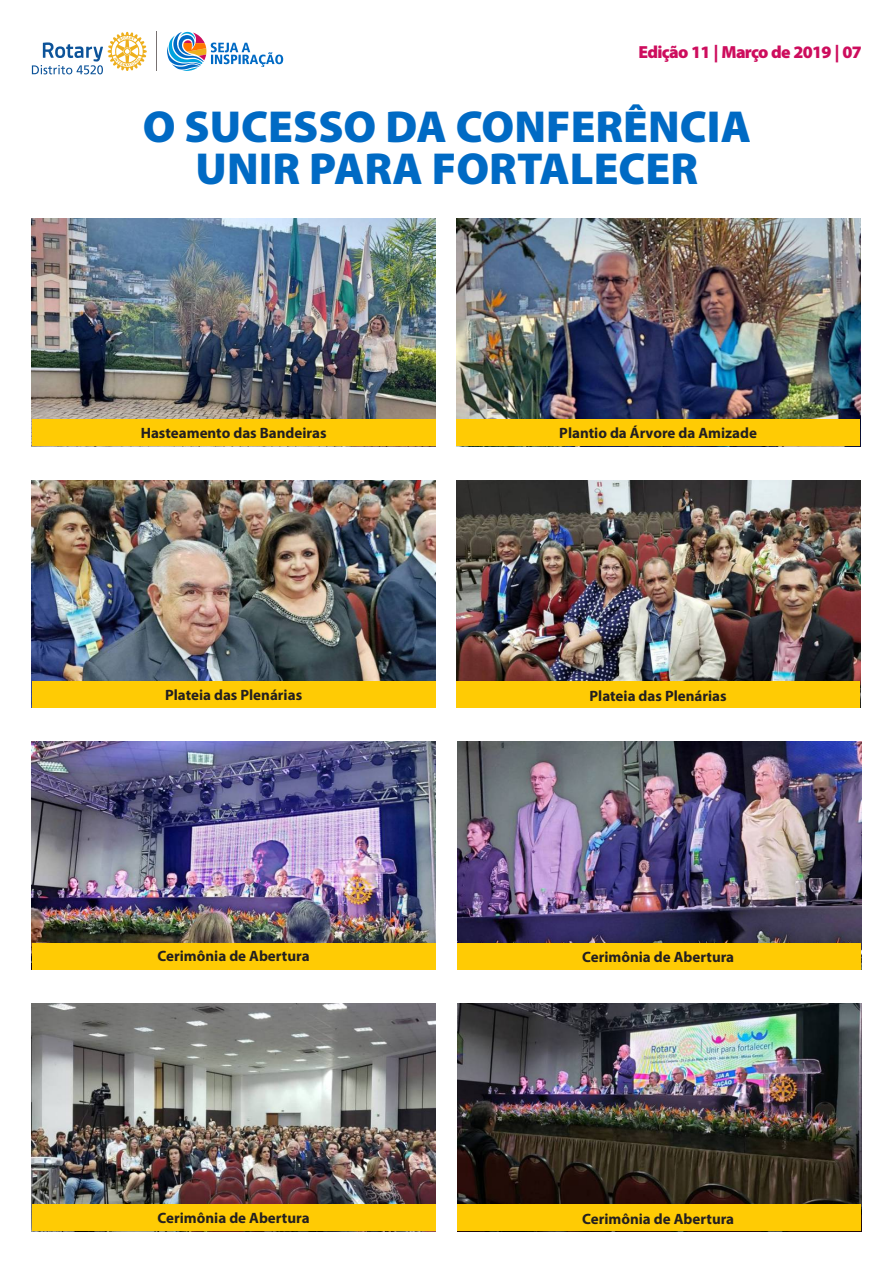
<style>
.page{position:relative;width:893px;height:1263px;background:#fff}
.page>*{position:absolute;margin:0;border:0;box-sizing:border-box;transform-origin:0 0}
.t1{font:900 45px/41.5px "Myriad Pro";color:#006ac4;text-align:center}
.t2{font:900 17.55px "Myriad Pro";letter-spacing:-.04em;color:#cd0d5d}
.t3{font:700 15px "Myriad Pro";color:#231f20}
</style>
<div class="page">
<hr style="left:157px;top:32px;width:1px;height:39px;background:#777171">
<svg style="left:167px;top:32px;width:116px;height:39px"></svg>
<svg style="left:32px;top:32px;width:115px;height:42px"></svg>
<img style="left:456px;top:219px;width:404px;height:200px">
<img style="left:32px;top:219px;width:404px;height:200px">
<div style="left:32px;top:419px;width:404px;height:27px;background:#ffcb04"></div>
<div style="left:456px;top:419px;width:404px;height:27px;background:#ffcb04"></div>
<img style="left:456px;top:480px;width:404px;height:201px">
<img style="left:32px;top:480px;width:404px;height:201px">
<div style="left:32px;top:681px;width:404px;height:27px;background:#ffcb04"></div>
<div style="left:456px;top:681px;width:404px;height:27px;background:#ffcb04"></div>
<img style="left:457px;top:1004px;width:404px;height:200px">
<img style="left:32px;top:1004px;width:404px;height:200px">
<div style="left:32px;top:1204px;width:404px;height:27px;background:#ffcb04"></div>
<div style="left:457px;top:1204px;width:404px;height:27px;background:#ffcb04"></div>
<img style="left:457px;top:742px;width:404px;height:201px">
<img style="left:32px;top:742px;width:404px;height:201px">
<div style="left:32px;top:943px;width:404px;height:26px;background:#ffcb04"></div>
<div style="left:457px;top:943px;width:404px;height:26px;background:#ffcb04"></div>
<p class="t2" style="left:638px;top:44px;width:225px">Edição 11 | Março de 2019 | 07</p>
<h1 class="t1" style="left:143px;top:110px;width:610px">O SUCESSO DA CONFERÊNCIA<br>UNIR PARA FORTALECER</h1>
<p class="t3" style="left:141px;top:427px;width:187px">Hasteamento das Bandeiras</p>
<p class="t3" style="left:559px;top:427px;width:199px">Plantio da Árvore da Amizade</p>
<p class="t3" style="left:165px;top:688px;width:139px">Plateia das Plenárias</p>
<p class="t3" style="left:590px;top:689px;width:139px">Plateia das Plenárias</p>
<p class="t3" style="left:158px;top:950px;width:154px">Cerimônia de Abertura</p>
<p class="t3" style="left:582px;top:951px;width:154px">Cerimônia de Abertura</p>
<p class="t3" style="left:158px;top:1212px;width:154px">Cerimônia de Abertura</p>
<p class="t3" style="left:582px;top:1213px;width:154px">Cerimônia de Abertura</p>
</div>
